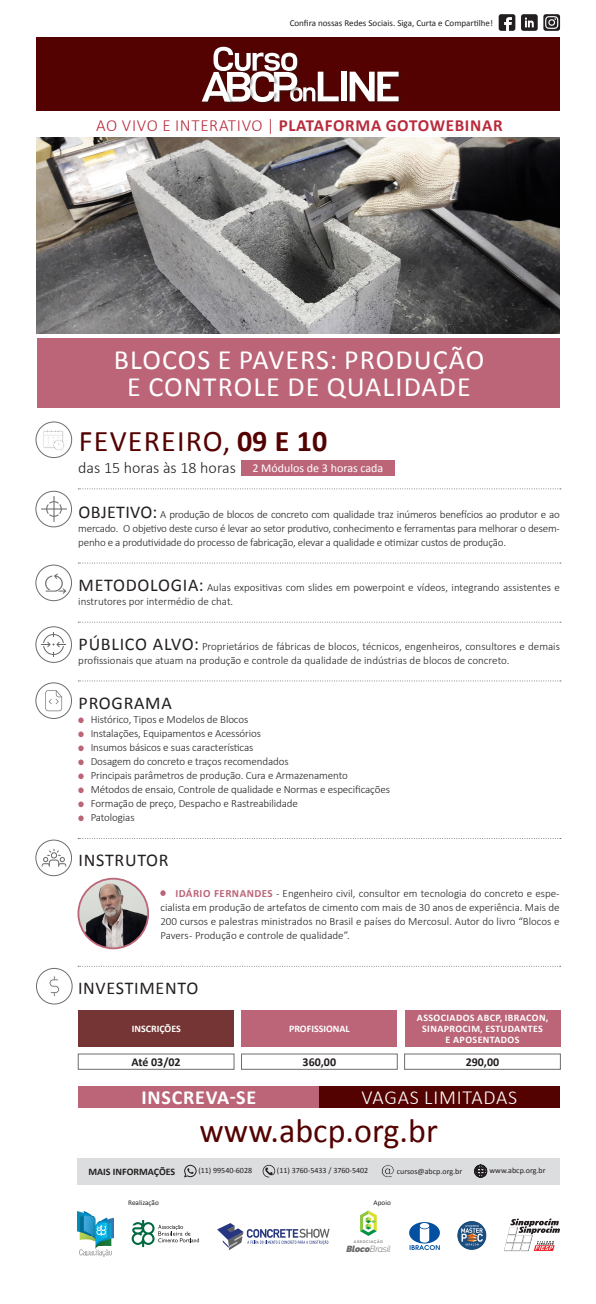
<style>
.page{position:relative;width:596px;height:1304px;background:#fff}
.page>*{position:absolute;margin:0;border:0;box-sizing:border-box;transform-origin:0 0}
.t1{font:34px "Calibri";color:#530201}
.t2{font:30px "Calibri";letter-spacing:.04em;color:#530201}
.t3{font:28px/27px "Calibri";letter-spacing:.04em;color:#fff;text-align:center}
.t4{font:300 20px "Calibri";letter-spacing:.04em;color:#fff}
.t5{font:700 20px "Calibri";letter-spacing:.04em;color:#fff}
.t6{font:18px "Calibri";letter-spacing:.04em;color:#231f20}
.t7{font:700 17px "Calibri";letter-spacing:.04em;color:#b82b3c}
.t8{font:300 16px "Calibri";color:#231f20}
.t9{font:12px "Calibri";color:#fff}
.t10{font:700 12px "Calibri";color:#231f20}
.t11{font:300 11px/14px "Calibri";letter-spacing:-.01em;color:#231f20;text-align:justify}
.t12{font:700 10px/11px "Calibri";letter-spacing:.04em;color:#fff;text-align:center}
.t13{font:700 10px "Calibri";color:#fff}
.t14{font:700 10px "Calibri";color:#231f20}
.t15{font:9px "Calibri";color:#231f20}
.t16{font:italic 300 8.8px "Raleway";letter-spacing:-.02em;color:#666}
.t17{font:8px "Calibri";color:#231f20}
.t18{font:7.2px "Calibri";color:#231f20}
.t19{font:600 3.7px "Raleway";letter-spacing:.16em;color:#666}
.s1{font-weight:300}
.s2{font-weight:700}
.s3{font-weight:400;font-size:18px}
.s4{font-weight:700;color:#bc6578}
.s5{font-weight:900}
</style>
<div class="page">
<div style="left:404px;top:1010px;width:156px;height:37px;background:#bc6578"></div>
<img style="left:36px;top:137px;width:523px;height:197px">
<div style="left:78px;top:1087px;width:240px;height:21px;background:#bc6578"></div>
<div style="left:318px;top:1087px;width:241px;height:21px;background:#530201"></div>
<div style="left:36px;top:38px;width:523px;height:73px;background:#530201"></div>
<div style="left:36px;top:422px;width:36px;height:36px;border:1px solid #6c6d70;border-radius:50%"></div>
<svg style="left:43px;top:430px;width:21px;height:20px"></svg>
<div style="left:36px;top:491px;width:36px;height:36px;border:1px solid #6c6d70;border-radius:50%"></div>
<div style="left:36px;top:565px;width:36px;height:36px;border:1px solid #6c6d70;border-radius:50%"></div>
<div style="left:36px;top:627px;width:36px;height:36px;border:1px solid #6c6d70;border-radius:50%"></div>
<div style="left:36px;top:683px;width:36px;height:36px;border:1px solid #6c6d70;border-radius:50%"></div>
<div style="left:36px;top:968px;width:36px;height:36px;border:1px solid #6c6d70;border-radius:50%"></div>
<svg style="left:78px;top:717px;width:6px;height:6px"></svg>
<svg style="left:78px;top:731px;width:6px;height:6px"></svg>
<svg style="left:78px;top:745px;width:6px;height:6px"></svg>
<svg style="left:78px;top:759px;width:6px;height:6px"></svg>
<svg style="left:78px;top:773px;width:6px;height:6px"></svg>
<svg style="left:78px;top:787px;width:6px;height:6px"></svg>
<svg style="left:78px;top:801px;width:6px;height:6px"></svg>
<svg style="left:78px;top:815px;width:6px;height:6px"></svg>
<svg style="left:45px;top:690px;width:17px;height:21px"></svg>
<div style="left:37px;top:338px;width:522px;height:70px;background:#bc6578"></div>
<div style="left:241px;top:461px;width:153px;height:15px;background:#bc6578"></div>
<svg style="left:78px;top:488px;width:482px;height:1px"></svg>
<svg style="left:78px;top:563px;width:482px;height:1px"></svg>
<svg style="left:78px;top:622px;width:482px;height:1px"></svg>
<svg style="left:78px;top:681px;width:482px;height:1px"></svg>
<svg style="left:78px;top:838px;width:482px;height:1px"></svg>
<svg style="left:78px;top:966px;width:482px;height:1px"></svg>
<img style="left:41px;top:497px;width:25px;height:24px">
<img style="left:45px;top:573px;width:21px;height:21px">
<img style="left:41px;top:632px;width:25px;height:25px">
<div style="left:36px;top:840px;width:36px;height:36px;border:1px solid #6c6d70;border-radius:50%"></div>
<img style="left:41px;top:845px;width:25px;height:25px">
<div style="left:78px;top:1010px;width:156px;height:37px;background:#753534"></div>
<div style="left:241px;top:1010px;width:156px;height:37px;background:#bc6578"></div>
<svg style="left:49px;top:976px;width:10px;height:21px"></svg>
<div style="left:78px;top:1158px;width:481px;height:27px;background:#dcdddf"></div>
<svg style="left:262px;top:1165px;width:13px;height:12px"></svg>
<svg style="left:184px;top:1165px;width:12px;height:12px"></svg>
<svg style="left:381px;top:1164px;width:13px;height:14px"></svg>
<svg style="left:474px;top:1165px;width:13px;height:13px"></svg>
<svg style="left:160px;top:890px;width:6px;height:6px"></svg>
<img style="left:78px;top:879px;width:70px;height:69px;border-radius:35px">
<div style="left:77px;top:878px;width:72px;height:71px;border:2px solid #bc6578;border-radius:50%"></div>
<div style="left:213px;top:46px;width:23px;height:28px;background:#231f20;opacity:.4"></div>
<div style="left:289px;top:87px;width:17px;height:18px;background:#4d0504"></div>
<div style="left:302px;top:87px;width:16px;height:18px;background:#4d0404"></div>
<div style="left:317px;top:71px;width:25px;height:34px;background:#231f20;opacity:.4"></div>
<div style="left:340px;top:71px;width:10px;height:34px;background:#231f20;opacity:.4"></div>
<div style="left:341px;top:72px;width:5px;height:29px;background:#fff"></div>
<div style="left:349px;top:71px;width:29px;height:34px;background:#231f20;opacity:.4"></div>
<div style="left:377px;top:71px;width:24px;height:34px;background:#231f20;opacity:.4"></div>
<svg style="left:349px;top:72px;width:49px;height:29px"></svg>
<div style="left:273px;top:72px;width:27px;height:33px;background:#231f20;opacity:.4"></div>
<div style="left:249px;top:71px;width:29px;height:35px;background:#4e0403"></div>
<div style="left:226px;top:72px;width:28px;height:33px;background:#480807"></div>
<div style="left:201px;top:72px;width:33px;height:33px;background:#231f20;opacity:.4"></div>
<svg style="left:201px;top:47px;width:137px;height:55px"></svg>
<svg style="left:498px;top:14px;width:39px;height:17px"></svg>
<div style="left:543px;top:14px;width:16px;height:17px;background:#231f20;border-radius:2px"></div>
<svg style="left:545px;top:16px;width:13px;height:13px"></svg>
<svg style="left:132px;top:1220px;width:67px;height:27px"></svg>
<img style="left:77px;top:1211px;width:37px;height:46px">
<svg style="left:409px;top:1223px;width:30px;height:27px"></svg>
<svg style="left:217px;top:1223px;width:112px;height:27px"></svg>
<img style="left:457px;top:1221px;width:30px;height:29px">
<svg style="left:504px;top:1218px;width:56px;height:33px"></svg>
<svg style="left:360px;top:1210px;width:16px;height:26px"></svg>
<p class="t15" style="left:289px;top:17px;width:205px">Confira nossas Redes Sociais. Siga, Curta e Compartilhe!</p>
<p class="t7" style="left:96px;top:114px;width:407px"><span class="s1">AO VIVO E INTERATIVO |</span> PLATAFORMA GOTOWEBINAR</p>
<p class="t3" style="left:114px;top:347px;width:372px">BLOCOS E PAVERS: PRODUÇÃO<br>E CONTROLE DE QUALIDADE</p>
<p class="t2" style="left:79px;top:422px;width:250px">FEVEREIRO, <span class="s2">09 E 10</span></p>
<p class="t8" style="left:78px;top:457px;width:159px">das 15 horas às 18 horas</p>
<p class="t9" style="left:252px;top:460px;width:132px">2 Módulos de 3 horas cada</p>
<p class="t11" style="left:78px;top:507px;width:483px"><span class="s3">OBJETIVO:</span> A produção de blocos de concreto com qualidade traz inúmeros benefícios ao produtor e ao mercado. O objetivo deste curso é levar ao setor produtivo, conhecimento e ferramentas para melhorar o desem&shy;penho e a produtividade do processo de fabricação, elevar a qualidade e otimizar custos de produção.</p>
<p class="t11" style="left:78px;top:581px;width:483px"><span class="s3">METODOLOGIA:</span> Aulas expositivas com slides em powerpoint e vídeos, integrando assistentes e instrutores por intermédio de chat.</p>
<p class="t11" style="left:78px;top:639px;width:483px"><span class="s3">PÚBLICO ALVO:</span> Proprietários de fábricas de blocos, técnicos, engenheiros, consultores e demais profissionais que atuam na produção e controle da qualidade de indústrias de blocos de concreto.</p>
<p class="t6" style="left:79px;top:692px;width:95px">PROGRAMA</p>
<p class="t11" style="left:91px;top:712px;width:159px">Histórico, Tipos e Modelos de Blocos</p>
<p class="t11" style="left:91px;top:726px;width:172px">Instalações, Equipamentos e Acessórios</p>
<p class="t11" style="left:91px;top:740px;width:164px">Insumos básicos e suas características</p>
<p class="t11" style="left:91px;top:754px;width:199px">Dosagem do concreto e traços recomendados</p>
<p class="t11" style="left:91px;top:768px;width:258px">Principais parâmetros de produção. Cura e Armazenamento</p>
<p class="t11" style="left:91px;top:782px;width:300px">Métodos de ensaio, Controle de qualidade e Normas e especificações</p>
<p class="t11" style="left:91px;top:796px;width:208px">Formação de preço, Despacho e Rastreabilidade</p>
<p class="t11" style="left:91px;top:810px;width:45px">Patologias</p>
<p class="t6" style="left:79px;top:849px;width:91px">INSTRUTOR</p>
<p class="t11" style="left:160px;top:886px;width:400px;text-indent:15px"><span class="s4">IDÁRIO FERNANDES</span> - Engenheiro civil, consultor em tecnologia do concreto e espe&shy;cialista em produção de artefatos de cimento com mais de 30 anos de experiência. Mais de 200 cursos e palestras ministrados no Brasil e países do Mercosul. Autor do livro “Blocos e Pavers - Produção e controle de qualidade”.</p>
<p class="t6" style="left:78px;top:977px;width:122px">INVESTIMENTO</p>
<p class="t13" style="left:132px;top:1023px;width:51px">INSCRIÇÕES</p>
<p class="t13" style="left:289px;top:1023px;width:62px">PROFISSIONAL</p>
<p class="t12" style="left:416px;top:1012px;width:133px">ASSOCIADOS ABCP, IBRACON,<br>SINAPROCIM, ESTUDANTES<br>E APOSENTADOS</p>
<p class="t10" style="left:131px;top:1054px;width:51px">Até 03/02</p>
<p class="t10" style="left:302px;top:1054px;width:35px">360,00</p>
<p class="t10" style="left:465px;top:1054px;width:35px">290,00</p>
<p class="t5" style="left:141px;top:1084px;width:116px">INSCREVA-SE</p>
<p class="t4" style="left:361px;top:1085px;width:157px">VAGAS LIMITADAS</p>
<p class="t1" style="left:199px;top:1109px;width:240px">www.abcp.org.br</p>
<p class="t14" style="left:88px;top:1165px;width:88px">MAIS INFORMAÇÕES</p>
<p class="t17" style="left:198px;top:1165px;width:55px">(11) 99540-6028</p>
<p class="t17" style="left:277px;top:1165px;width:93px">(11) 3760-5433 / 3760-5402</p>
<p class="t17" style="left:396px;top:1166px;width:67px">cursos@abcp.org.br</p>
<p class="t17" style="left:489px;top:1165px;width:58px">www.abcp.org.br</p>
<p class="t18" style="left:128px;top:1198px;width:32px">Realização</p>
<p class="t18" style="left:373px;top:1198px;width:19px">Apoio</p>
<p class="t16" style="left:346px;top:1243px;width:45px"><span class="s5">Bloco</span>Brasil</p>
<p class="t19" style="left:353px;top:1239px;width:30px">ASSOCIAÇÃO</p>
</div>
